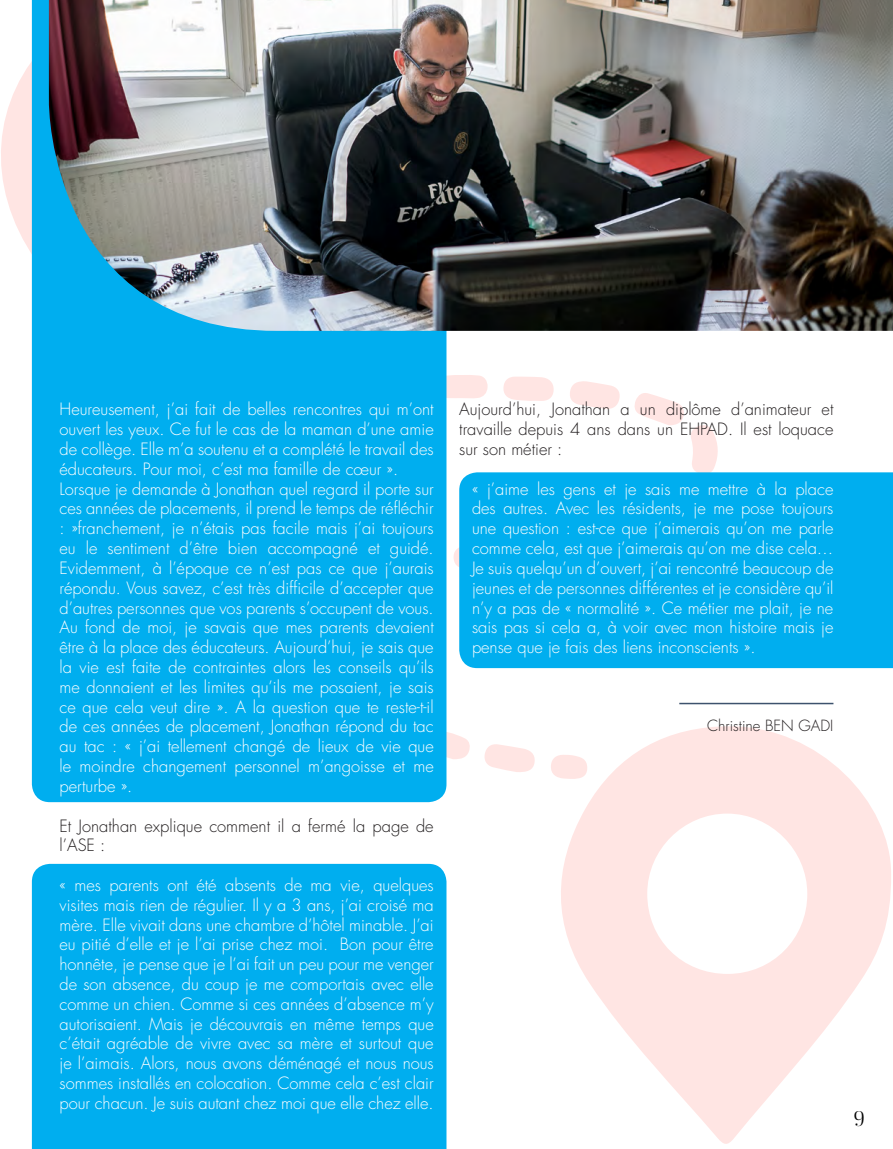
<style>
.page{position:relative;width:893px;height:1149px;background:#fff}
.page>*{position:absolute;margin:0;border:0;box-sizing:border-box;transform-origin:0 0}
.t1{font:300 21px "Butler";color:#000}
.t2{font:300 16.5px/19.8px "Futura LT";color:#fff;text-align:justify}
.t3{font:300 16.5px/19.8px "Futura LT";color:#231f20}
.t4{font:300 15px "Futura LT";color:#231f20}
</style>
<div class="page">
<svg style="left:561px;top:726px;width:330px;height:418px;fill:#ffe5e3"></svg>
<svg style="left:1px;top:0;width:31px;height:409px"></svg>
<svg style="left:446px;top:728px;width:24px;height:31px"></svg>
<svg style="left:484px;top:744px;width:51px;height:28px"></svg>
<svg style="left:446px;top:373px;width:272px;height:212px"></svg>
<svg style="left:551px;top:754px;width:37px;height:25px"></svg>
<div style="left:459px;top:472px;width:434px;height:196px;background:#00aeef"></div>
<div style="left:32px;top:863px;width:414px;height:285px;background:#00aeef"></div>
<div style="left:32px;top:0;width:414px;height:801px;background:#00aeef"></div>
<img style="left:49px;top:0;width:844px;height:331px">
<hr style="left:679px;top:702px;width:154px;height:2px;background:#3d526d">
<p class="t2" style="left:60px;top:400px;width:376px">Heureusement, j’ai fait de belles rencontres qui m’ont ouvert les yeux. Ce fut le cas de la maman d’une amie de collège. Elle m’a soutenu et a complété le travail des éducateurs. Pour moi, c’est ma famille de cœur ».</p>
<p class="t2" style="left:60px;top:479px;width:376px">Lorsque je demande à Jonathan quel regard il porte sur ces années de placements, il prend le temps de réfléchir : »franchement, je n’étais pas facile mais j’ai toujours eu le sentiment d’être bien accompagné et guidé.<br>Evidemment, à l’époque ce n’est pas ce que j’aurais répondu. Vous savez, c’est très difficile d’accepter que d’autres personnes que vos parents s’occupent de vous.<br>Au fond de moi, je savais que mes parents devaient être à la place des éducateurs. Aujourd’hui, je sais que la vie est faite de contraintes alors les conseils qu’ils me donnaient et les limites qu’ils me posaient, je sais ce que cela veut dire ». A la question que te reste-t-il de ces années de placement, Jonathan répond du tac au tac : « j’ai tellement changé de lieux de vie que le moindre changement personnel m’angoisse et me perturbe ».</p>
<p class="t3" style="left:60px;top:815px;width:376px">Et Jonathan explique comment il a fermé la page de l’ASE :</p>
<p class="t2" style="left:60px;top:875px;width:376px">« mes parents ont été absents de ma vie, quelques visites mais rien de régulier. Il y a 3 ans, j’ai croisé ma mère. Elle vivait dans une chambre d’hôtel minable. J’ai eu pitié d’elle et je l’ai prise chez moi. Bon pour être honnête, je pense que je l’ai fait un peu pour me venger de son absence, du coup je me comportais avec elle comme un chien. Comme si ces années d’absence m’y autorisaient. Mais je découvrais en même temps que c’était agréable de vivre avec sa mère et surtout que je l’aimais. Alors, nous avons déménagé et nous nous sommes installés en colocation. Comme cela c’est clair pour chacun. Je suis autant chez moi que elle chez elle.</p>
<p class="t3" style="left:459px;top:400px;width:376px;text-align:justify">Aujourd’hui, Jonathan a un diplôme d’animateur et travaille depuis 4 ans dans un EHPAD. Il est loquace sur son métier :</p>
<p class="t2" style="left:472px;top:479px;width:363px">« j’aime les gens et je sais me mettre à la place des autres. Avec les résidents, je me pose toujours une question : est-ce que j’aimerais qu’on me parle comme cela, est que j’aimerais qu’on me dise cela… Je suis quelqu’un d’ouvert, j’ai rencontré beaucoup de jeunes et de personnes différentes et je considère qu’il n’y a pas de « normalité ». Ce métier me plait, je ne sais pas si cela a, à voir avec mon histoire mais je pense que je fais des liens inconscients ».</p>
<p class="t4" style="left:707px;top:715px;width:128px">Christine BEN GADI</p>
<p class="t1" style="left:854px;top:1104px;width:12px">9</p>
</div>
